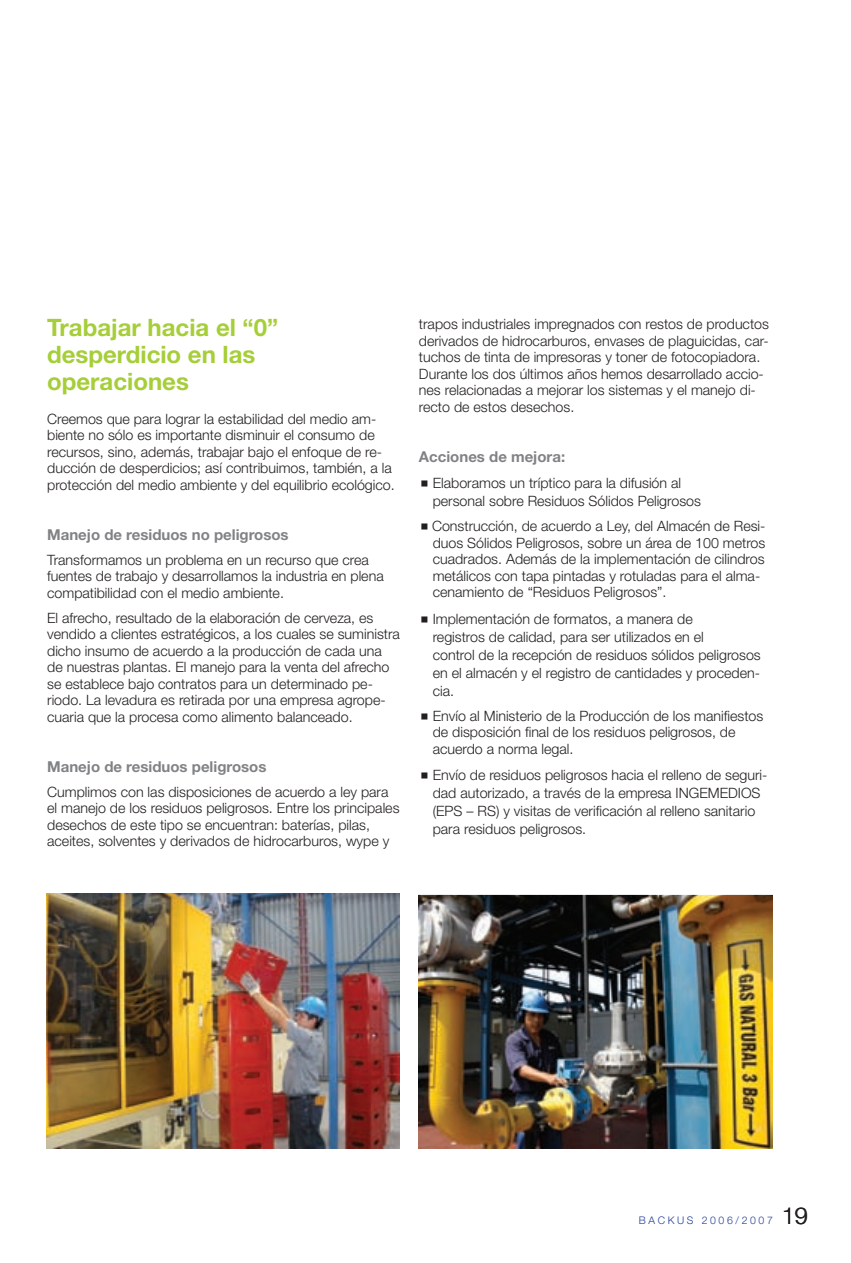
<style>
.page{position:relative;width:851px;height:1263px;background:#fff}
.page>*{position:absolute;margin:0;border:0;box-sizing:border-box;transform-origin:0 0}
.t1{font:700 24px/27px "Helvetica Neue";color:#a6ce39}
.t2{font:300 23.4px "Helvetica Neue";color:#231f20}
.t3{font:700 15px "Helvetica Neue";color:#808285}
.t4{font:300 14.25px/16.5px "Helvetica Neue";color:#231f20}
.t5{font:300 10.5px "Helvetica Neue";letter-spacing:.25em;color:#223f99}
.s1{font-family:"Letter Gothic Std";font-weight:700;font-style:italic;font-size:15px}
</style>
<div class="page">
<img style="left:418px;top:895px;width:354px;height:253px">
<img style="left:47px;top:893px;width:353px;height:255px">
<svg style="left:418px;top:894px;width:355px;height:1px"></svg>
<h1 class="t1" style="left:47px;top:316px;width:232px">Trabajar hacia el “0” desperdicio en las operaciones</h1>
<p class="t4" style="left:47px;top:412px;width:349px">Creemos que para lograr la estabilidad del medio am&shy;biente no sólo es importante disminuir el consumo de recursos, sino, además, trabajar bajo el enfoque de re&shy;ducción de desperdicios; así contribuimos, también, a la protección del medio ambiente y del equilibrio ecológico.</p>
<p class="t3" style="left:47px;top:529px;width:243px">Manejo de residuos no peligrosos</p>
<p class="t4" style="left:47px;top:553px;width:338px">Transformamos un problema en un recurso que crea fuentes de trabajo y desarrollamos la industria en plena compatibilidad con el medio ambiente.</p>
<p class="t4" style="left:47px;top:611px;width:354px">El afrecho, resultado de la elaboración de cerveza, es vendido a clientes estratégicos, a los cuales se suministra dicho insumo de acuerdo a la producción de cada una de nuestras plantas. El manejo para la venta del afrecho se establece bajo contratos para un determinado pe&shy;riodo. La levadura es retirada por una empresa agrope&shy;cuaria que la procesa como alimento balanceado.</p>
<p class="t3" style="left:47px;top:761px;width:221px">Manejo de residuos peligrosos</p>
<p class="t4" style="left:47px;top:785px;width:354px">Cumplimos con las disposiciones de acuerdo a ley para el manejo de los residuos peligrosos. Entre los principales desechos de este tipo se encuentran: baterías, pilas, aceites, solventes y derivados de hidrocarburos, wype y</p>
<p class="t4" style="left:419px;top:317px;width:351px">trapos industriales impregnados con restos de productos derivados de hidrocarburos, envases de plaguicidas, car&shy;tuchos de tinta de impresoras y toner de fotocopiadora.<br>Durante los dos últimos años hemos desarrollado accio&shy;nes relacionadas a mejorar los sistemas y el manejo di&shy;recto de estos desechos.</p>
<p class="t3" style="left:419px;top:451px;width:148px">Acciones de mejora:</p>
<p class="t4" style="left:432px;top:475px;width:270px;line-height:18px;text-indent:-14px"><span class="s1">■</span> Elaboramos un tríptico para la difusión al personal sobre Residuos Sólidos Peligrosos</p>
<p class="t4" style="left:432px;top:519px;width:334px;text-indent:-14px"><span class="s1">■</span> Construcción, de acuerdo a Ley, del Almacén de Resi&shy;duos Sólidos Peligrosos, sobre un área de 100 metros cuadrados. Además de la implementación de cilindros metálicos con tapa pintadas y rotuladas para el alma&shy;cenamiento de “Residuos Peligrosos”.</p>
<p class="t4" style="left:432px;top:611px;width:329px;line-height:18px;text-indent:-14px"><span class="s1">■</span> Implementación de formatos, a manera de<br>registros de calidad, para ser utilizados en el<br>control de la recepción de residuos sólidos peligrosos en el almacén y el registro de cantidades y proceden&shy;cia.</p>
<p class="t4" style="left:432px;top:709px;width:332px;text-indent:-14px"><span class="s1">■</span> Envío al Ministerio de la Producción de los manifiestos de disposición final de los residuos peligrosos, de acuerdo a norma legal.</p>
<p class="t4" style="left:432px;top:767px;width:336px;line-height:18px;text-indent:-14px"><span class="s1">■</span> Envío de residuos peligrosos hacia el relleno de seguri&shy;dad autorizado, a través de la empresa INGEMEDIOS (EPS – RS) y visitas de verificación al relleno sanitario para residuos peligrosos.</p>
<p class="t5" style="left:638px;top:1216px;width:135px">BACKUS 2006/2007</p>
<h2 class="t2" style="left:781px;top:1207px;width:27px">19</h2>
</div>
